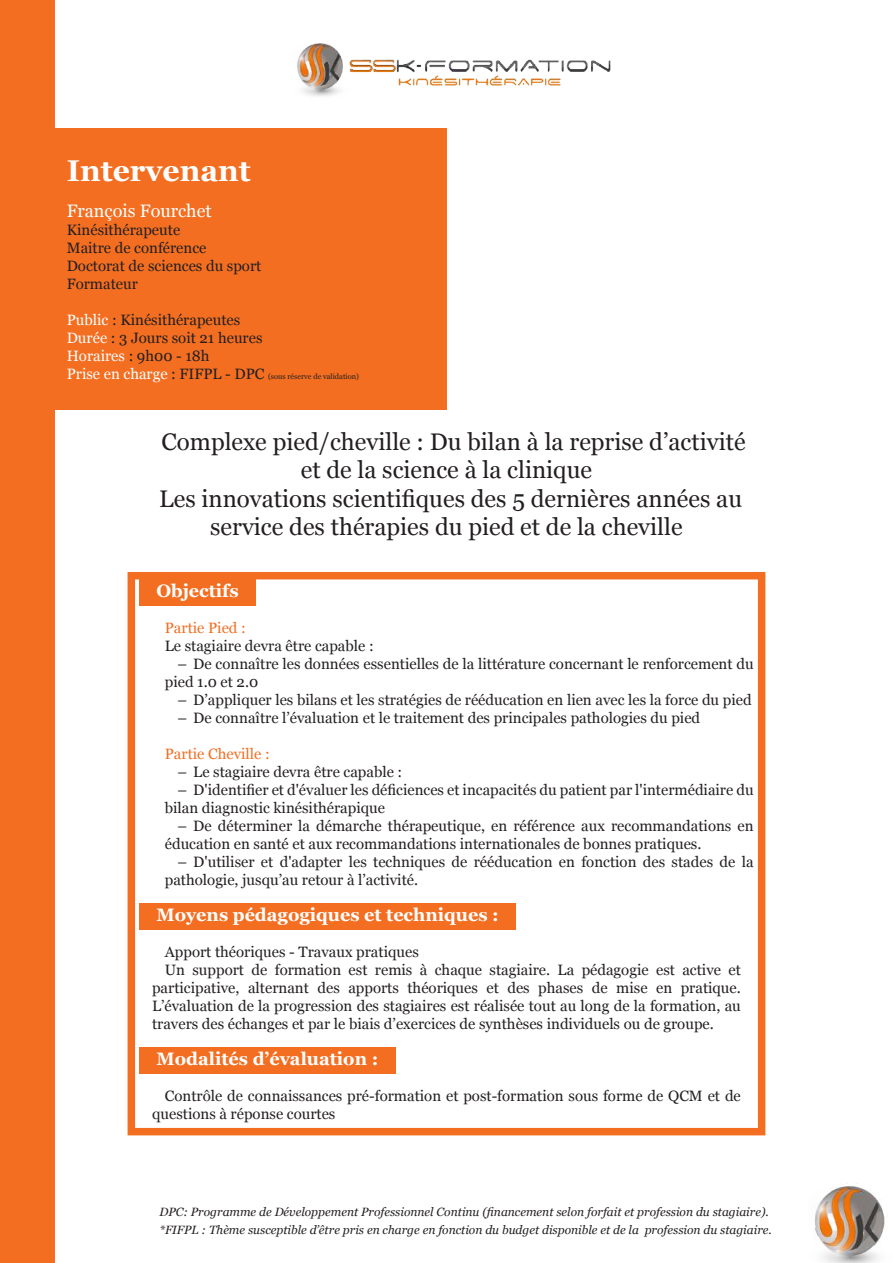
<style>
.page{position:relative;width:893px;height:1263px;background:#fff}
.page>*{position:absolute;margin:0;border:0;box-sizing:border-box;transform-origin:0 0}
.t1{font:700 30px "Georgia";color:#fff}
.t2{font:24px/28.5px "Georgia";color:#231f20;text-align:center}
.t3{font:700 18px "Georgia";color:#fff}
.t4{font:18px "Georgia";color:#fff}
.t5{font:15px/18px "Georgia";color:#231f20}
.t6{font:15px "Georgia";color:#f36e21}
.t7{font:italic 12px/18px "Georgia";color:#231f20}
.t8{font:7.5px "Georgia";color:#231f20}
.s1{color:#fff}
.s2{font-size:15px;color:#fff}
.s3{font-size:15px}
</style>
<div class="page">
<img style="left:815px;top:1183px;width:70px;height:80px">
<img style="left:297px;top:43px;width:314px;height:53px">
<div style="left:0;top:0;width:54px;height:1263px;background:#f36e21"></div>
<hr style="left:892px;top:0;width:1px;height:1263px;background:#f36e21">
<div style="left:0;top:128px;width:446px;height:281px;background:#f36e21"></div>
<div style="left:139px;top:579px;width:117px;height:26px;background:#f36e21"></div>
<div style="left:139px;top:903px;width:377px;height:26px;background:#f36e21"></div>
<div style="left:139px;top:1047px;width:256px;height:26px;background:#f36e21"></div>
<div style="left:128px;top:572px;width:637px;height:563px;border:8px solid #f36e21"></div>
<h1 class="t1" style="left:67px;top:148px;width:186px">Intervenant</h1>
<p class="t4" style="left:67px;top:198px;width:146px">François Fourchet</p>
<p class="t5" style="left:67px;top:220px;width:196px">Kinésithérapeute<br>Maitre de conférence<br>Doctorat de sciences du sport<br>Formateur</p>
<p class="t5" style="left:67px;top:310px;width:197px"><span class="s1">Public</span> : Kinésithérapeutes<br><span class="s1">Durée</span> : 3 Jours soit 21 heures<br><span class="s1">Horaires</span> : 9h00 - 18h</p>
<p class="t8" style="left:67px;top:371px;width:294px"><span class="s2">Prise en charge</span> <span class="s3">: FIFPL - DPC</span> (sous réserve de validation)</p>
<h2 class="t2" style="left:159px;top:426px;width:588px">Complexe pied/cheville : Du bilan à la reprise d’activité et de la science à la clinique<br>Les innovations scientifiques des 5 dernières années au service des thérapies du pied et de la cheville</h2>
<p class="t3" style="left:156px;top:577px;width:84px">Objectifs</p>
<p class="t6" style="left:165px;top:617px;width:83px">Partie Pied :</p>
<p class="t5" style="left:165px;top:636px;width:210px">Le stagiaire devra être capable :</p>
<p class="t5" style="left:165px;top:654px;width:590px;text-indent:13px">– De connaître les données essentielles de la littérature concernant le renforcement du pied 1.0 et 2.0</p>
<p class="t5" style="left:178px;top:690px;width:576px">– D’appliquer les bilans et les stratégies de rééducation en lien avec les la force du pied</p>
<p class="t5" style="left:178px;top:708px;width:524px">– De connaître l’évaluation et le traitement des principales pathologies du pied</p>
<p class="t6" style="left:165px;top:743px;width:106px">Partie Cheville :</p>
<p class="t5" style="left:178px;top:762px;width:226px">– Le stagiaire devra être capable :</p>
<p class="t5" style="left:165px;top:780px;width:590px;text-indent:13px">– D'identifier et d'évaluer les déficiences et incapacités du patient par l'intermédiaire du bilan diagnostic kinésithérapique</p>
<p class="t5" style="left:165px;top:816px;width:590px;text-indent:13px">– De déterminer la démarche thérapeutique, en référence aux recommandations en éducation en santé et aux recommandations internationales de bonnes pratiques.</p>
<p class="t5" style="left:165px;top:852px;width:590px;text-indent:13px">– D'utiliser et d'adapter les techniques de rééducation en fonction des stades de la pathologie, jusqu’au retour à l’activité.</p>
<p class="t3" style="left:156px;top:901px;width:344px">Moyens pédagogiques et techniques :</p>
<p class="t5" style="left:165px;top:942px;width:256px">Apport théoriques - Travaux pratiques</p>
<p class="t5" style="left:165px;top:960px;width:578px">Un support de formation est remis à chaque stagiaire. La pédagogie est active et</p>
<p class="t5" style="left:152px;top:978px;width:590px">participative, alternant des apports théoriques et des phases de mise en pratique.</p>
<p class="t5" style="left:152px;top:996px;width:590px">L’évaluation de la progression des stagiaires est réalisée tout au long de la formation, au</p>
<p class="t5" style="left:152px;top:1014px;width:563px">travers des échanges et par le biais d’exercices de synthèses individuels ou de groupe.</p>
<p class="t3" style="left:156px;top:1045px;width:224px">Modalités d’évaluation :</p>
<p class="t5" style="left:152px;top:1086px;width:590px;text-indent:13px">Contrôle de connaissances pré-formation et post-formation sous forme de QCM et de questions à réponse courtes</p>
<p class="t7" style="left:159px;top:1202px;width:614px">DPC: Programme de Développement Professionnel Continu (financement selon forfait et profession du stagiaire). *FIFPL : Thème susceptible d’être pris en charge en fonction du budget disponible et de la profession du stagiaire.</p>
</div>
